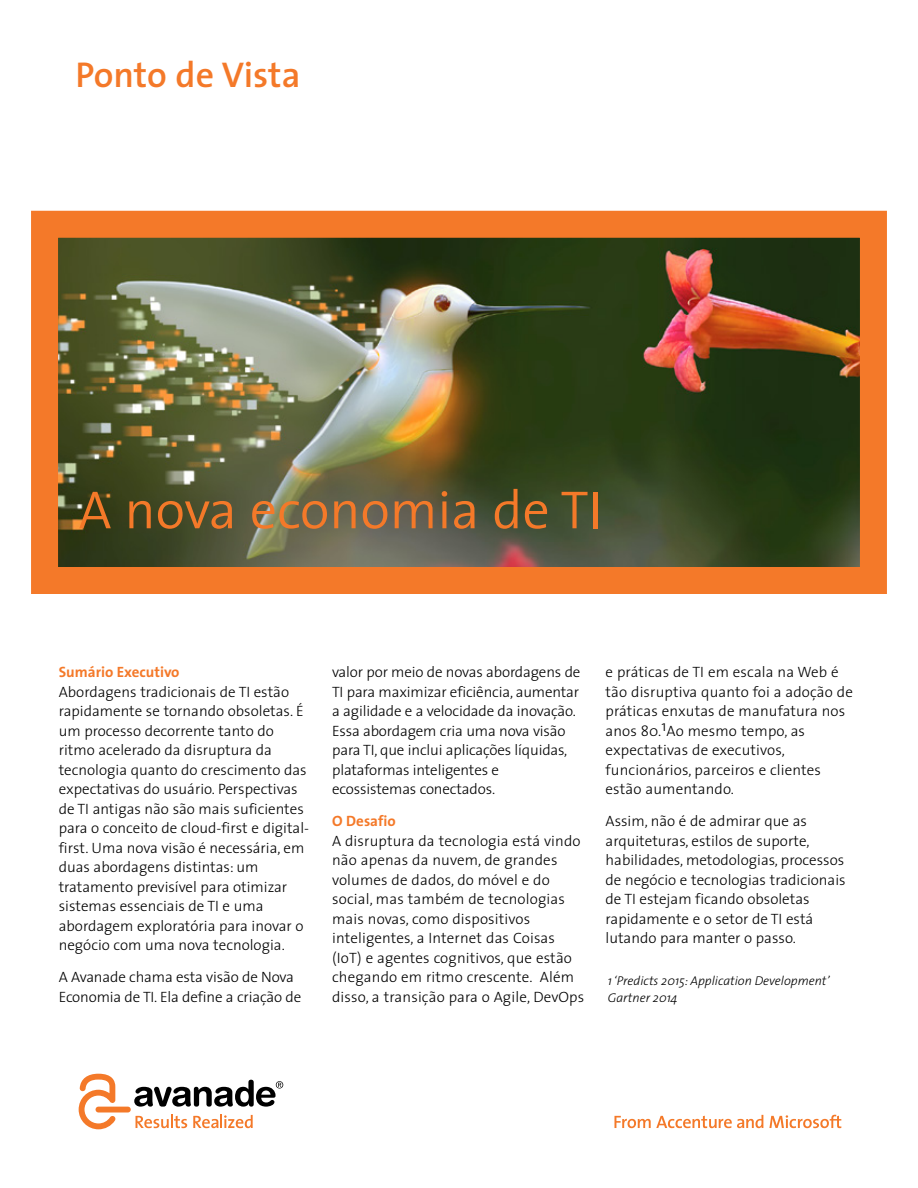
<style>
.page{position:relative;width:918px;height:1188px;background:#fff}
.page>*{position:absolute;margin:0;border:0;box-sizing:border-box;transform-origin:0 0}
.t1{font:300 54px "The Sans";color:#f47929}
.t2{font:600 36px "The Sans";color:#f47929}
.t3{font:300 15px/19.5px "The Sans";color:#000}
.t4{font:700 15px "The Sans";color:#f47929}
.t5{font:italic 300 12.75px/16.5px "The Sans";color:#000}
</style>
<div class="page">
<img style="left:59px;top:239px;width:800px;height:327px">
<div style="left:31px;top:211px;width:856px;height:383px;border:27px solid #f47929"></div>
<svg style="left:134px;top:1080px;width:149px;height:27px"></svg>
<div style="left:96px;top:1107px;width:35px;height:5px;background:#f47929;border-radius:3px"></div>
<svg style="left:79px;top:1074px;width:37px;height:55px"></svg>
<svg style="left:136px;top:1115px;width:51px;height:13px"></svg>
<svg style="left:193px;top:1115px;width:60px;height:13px"></svg>
<svg style="left:614px;top:1115px;width:149px;height:13px"></svg>
<svg style="left:769px;top:1115px;width:72px;height:13px"></svg>
<h2 class="t2" style="left:76px;top:51px;width:227px">Ponto de Vista</h2>
<h1 class="t1" style="left:79px;top:475px;width:525px">A nova economia de TI</h1>
<p class="t4" style="left:59px;top:662px;width:122px">Sumário Executivo</p>
<p class="t3" style="left:59px;top:682px;width:252px">Abordagens tradicionais de TI estão rapidamente se tornando obsoletas. É um processo decorrente tanto do ritmo acelerado da disruptura da tecnologia quanto do crescimento das expectativas do usuário. Perspectivas de TI antigas não são mais suficientes para o conceito de cloud-first e digital&shy;first. Uma nova visão é necessária, em duas abordagens distintas: um tratamento previsível para otimizar sistemas essenciais de TI e uma abordagem exploratória para inovar o negócio com uma nova tecnologia.</p>
<p class="t3" style="left:59px;top:968px;width:244px">A Avanade chama esta visão de Nova<br>Economia de TI. Ela define a criação de</p>
<p class="t3" style="left:332px;top:662px;width:250px">valor por meio de novas abordagens de TI para maximizar eficiência, aumentar a agilidade e a velocidade da inovação.<br>Essa abordagem cria uma nova visão para TI, que inclui aplicações líquidas, plataformas inteligentes e ecossistemas conectados.</p>
<p class="t4" style="left:332px;top:812px;width:65px">O Desafio</p>
<p class="t3" style="left:332px;top:831px;width:254px">A disruptura da tecnologia está vindo não apenas da nuvem, de grandes volumes de dados, do móvel e do social, mas também de tecnologias mais novas, como dispositivos inteligentes, a Internet das Coisas (IoT) e agentes cognitivos, que estão chegando em ritmo crescente. Além disso, a transição para o Agile, DevOps</p>
<p class="t3" style="left:606px;top:662px;width:249px">e práticas de TI em escala na Web é tão disruptiva quanto foi a adoção de práticas enxutas de manufatura nos anos 80.1Ao mesmo tempo, as expectativas de executivos, funcionários, parceiros e clientes estão aumentando.</p>
<p class="t3" style="left:606px;top:812px;width:242px">Assim, não é de admirar que as arquiteturas, estilos de suporte, habilidades, metodologias, processos de negócio e tecnologias tradicionais de TI estejam ficando obsoletas rapidamente e o setor de TI está lutando para manter o passo.</p>
<p class="t5" style="left:608px;top:973px;width:223px">1 ‘Predicts 2015: Application Development’<br>Gartner 2014</p>
</div>
